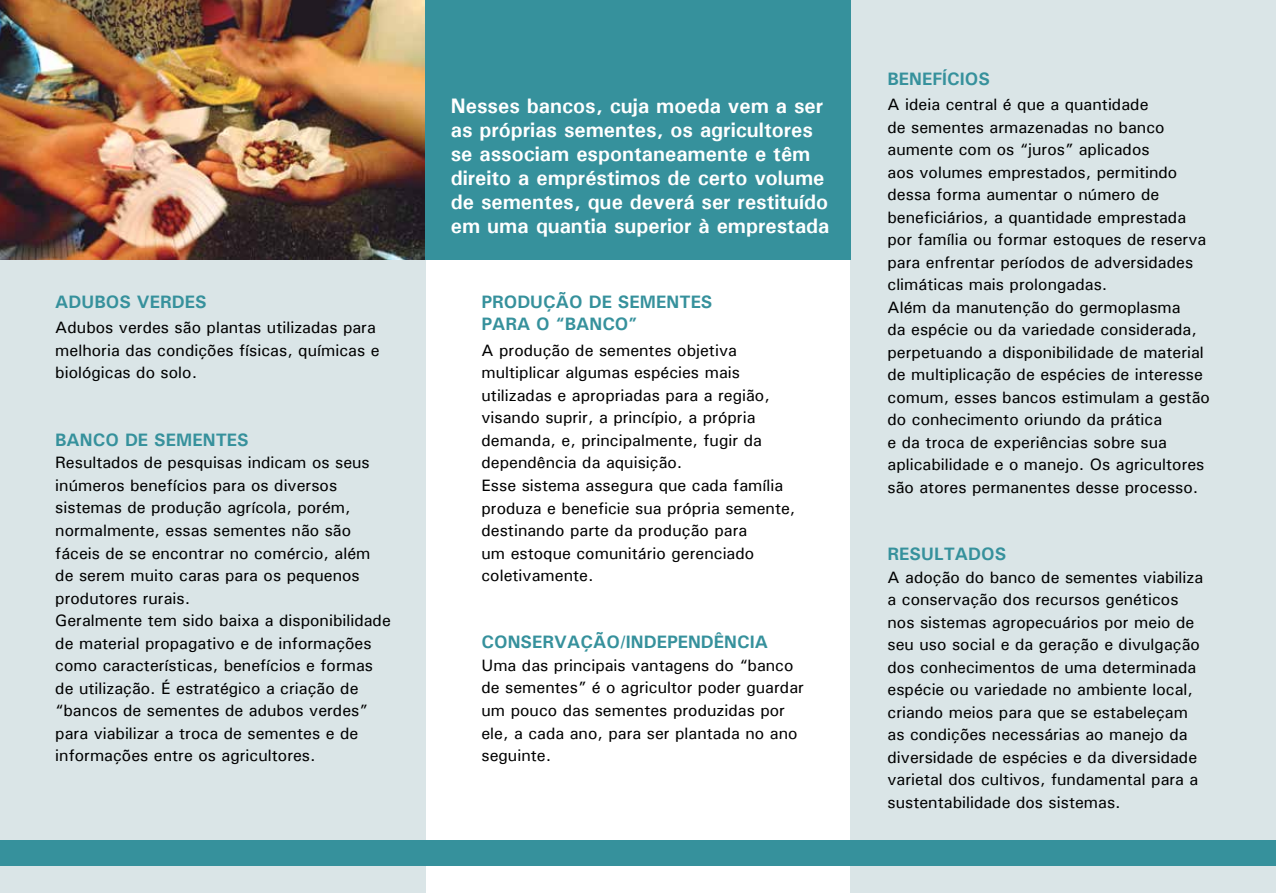
<style>
.page{position:relative;width:1276px;height:893px;background:#fff}
.page>*{position:absolute;margin:0;border:0;box-sizing:border-box;transform-origin:0 0}
.t1{font:700 21px/24px "Univers";color:#fff}
.t2{font:700 18px/22.5px "Univers";color:#36919c}
.t3{font:500 16.5px/22.5px "Univers";color:#000}
</style>
<div class="page">
<div style="left:0;top:0;width:425px;height:893px;background:#dae5e7"></div>
<div style="left:850px;top:0;width:426px;height:893px;background:#dae5e7"></div>
<img style="left:0;top:0;width:425px;height:259px">
<div style="left:425px;top:0;width:425px;height:259px;background:#36919c"></div>
<div style="left:0;top:840px;width:1276px;height:25px;background:#36919c"></div>
<p class="t2" style="left:55px;top:290px;width:153px">ADUBOS VERDES</p>
<p class="t3" style="left:55px;top:316px;width:326px">Adubos verdes são plantas utilizadas para melhoria das condições físicas, químicas e biológicas do solo.</p>
<p class="t2" style="left:55px;top:428px;width:195px">BANCO DE SEMENTES</p>
<p class="t3" style="left:55px;top:451px;width:337px">Resultados de pesquisas indicam os seus inúmeros benefícios para os diversos sistemas de produção agrícola, porém, normalmente, essas sementes não são fáceis de se encontrar no comércio, além de serem muito caras para os pequenos produtores rurais.<br>Geralmente tem sido baixa a disponibilidade de material propagativo e de informações como características, benefícios e formas de utilização. É estratégico a criação de “bancos de sementes de adubos verdes” para viabilizar a troca de sementes e de informações entre os agricultores.</p>
<p class="t1" style="left:451px;top:93px;width:380px">Nesses bancos, cuja moeda vem a ser as próprias sementes, os agricultores se associam espontaneamente e têm direito a empréstimos de certo volume de sementes, que deverá ser restituído em uma quantia superior à emprestada</p>
<p class="t2" style="left:481px;top:290px;width:233px">PRODUÇÃO DE SEMENTES<br>PARA O “BANCO”</p>
<p class="t3" style="left:481px;top:339px;width:315px">A produção de sementes objetiva multiplicar algumas espécies mais utilizadas e apropriadas para a região, visando suprir, a princípio, a própria demanda, e, principalmente, fugir da dependência da aquisição.<br>Esse sistema assegura que cada família produza e beneficie sua própria semente, destinando parte da produção para<br>um estoque comunitário gerenciado coletivamente.</p>
<p class="t2" style="left:481px;top:631px;width:288px">CONSERVAÇÃO/INDEPENDÊNCIA</p>
<p class="t3" style="left:481px;top:654px;width:324px">Uma das principais vantagens do “banco de sementes” é o agricultor poder guardar um pouco das sementes produzidas por ele, a cada ano, para ser plantada no ano seguinte.</p>
<p class="t2" style="left:887px;top:67px;width:104px">BENEFÍCIOS</p>
<p class="t3" style="left:887px;top:93px;width:324px">A ideia central é que a quantidade<br>de sementes armazenadas no banco aumente com os “juros” aplicados<br>aos volumes emprestados, permitindo dessa forma aumentar o número de beneficiários, a quantidade emprestada por família ou formar estoques de reserva para enfrentar períodos de adversidades climáticas mais prolongadas.<br>Além da manutenção do germoplasma<br>da espécie ou da variedade considerada, perpetuando a disponibilidade de material de multiplicação de espécies de interesse comum, esses bancos estimulam a gestão do conhecimento oriundo da prática<br>e da troca de experiências sobre sua aplicabilidade e o manejo. Os agricultores são atores permanentes desse processo.</p>
<p class="t2" style="left:887px;top:542px;width:120px">RESULTADOS</p>
<p class="t3" style="left:887px;top:565px;width:317px">A adoção do banco de sementes viabiliza a conservação dos recursos genéticos nos sistemas agropecuários por meio de seu uso social e da geração e divulgação dos conhecimentos de uma determinada espécie ou variedade no ambiente local, criando meios para que se estabeleçam as condições necessárias ao manejo da diversidade de espécies e da diversidade varietal dos cultivos, fundamental para a sustentabilidade dos sistemas.</p>
</div>
